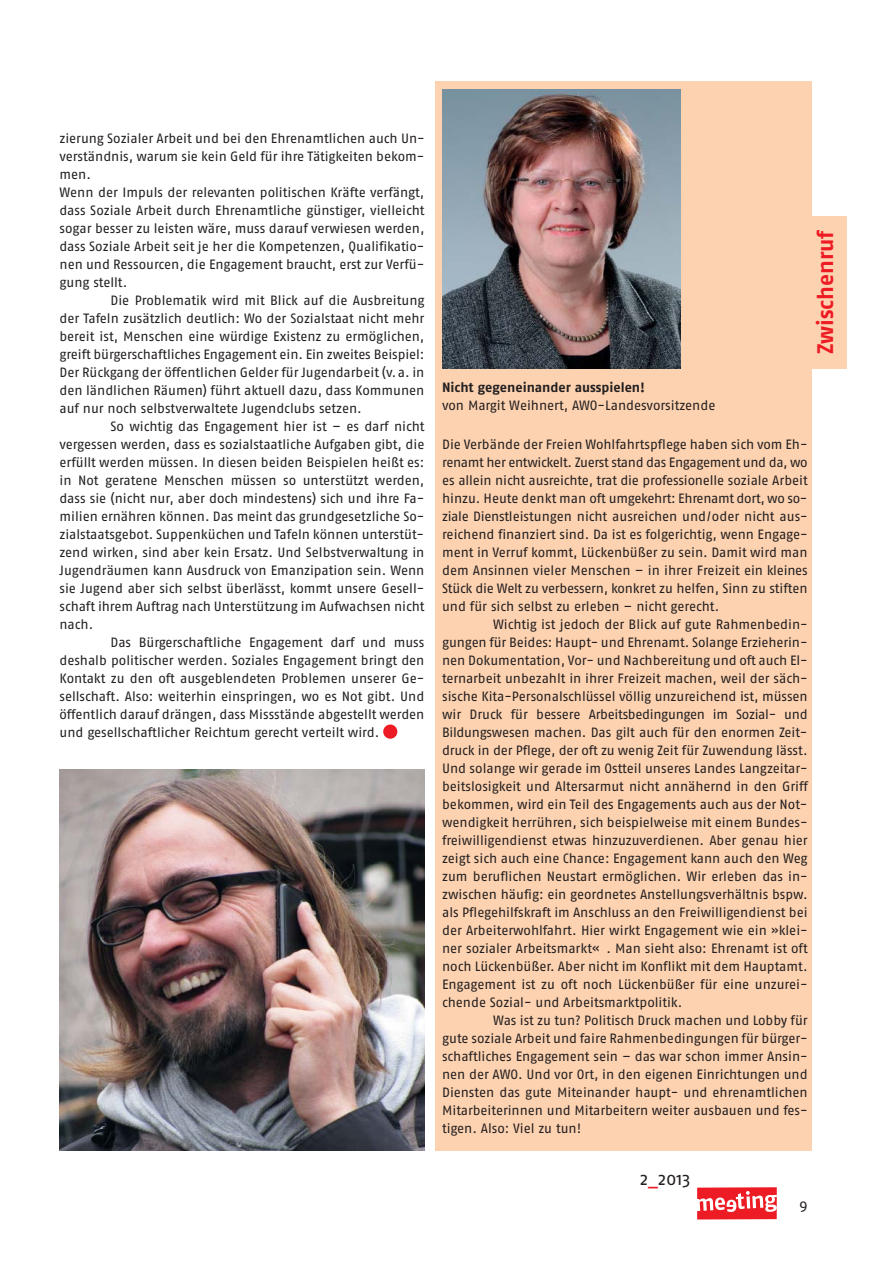
<style>
.page{position:relative;width:893px;height:1263px;background:#fff}
.page>*{position:absolute;margin:0;border:0;box-sizing:border-box;transform-origin:0 0}
.t1{font:700 22.5px "Fago No";color:#ed1c24}
.t2{font:18px "Fago No";color:#231f20}
.t3{font:15px "Fago No";color:#231f20}
.t4{font:13.5px/18px "Fago No";color:#231f20;text-align:justify}
.t5{font:700 13.5px "Fago No";color:#231f20}
.s1{color:#ed1c24}
</style>
<div class="page">
<div style="left:383px;top:725px;width:14px;height:14px;background:#ed1c24;border-radius:50%"></div>
<div style="left:435px;top:82px;width:377px;height:1069px;background:#fdd2b0"></div>
<svg style="left:697px;top:1187px;width:80px;height:33px"></svg>
<img style="left:59px;top:769px;width:365px;height:382px">
<div style="left:808px;top:216px;width:39px;height:153px;background:#fdd2b0"></div>
<img style="left:442px;top:89px;width:238px;height:280px">
<p class="t4" style="left:60px;top:131px;width:367px;text-align:left">zierung Sozialer Arbeit und bei den Ehrenamtlichen auch Un&shy;verständnis, warum sie kein Geld für ihre Tätigkeiten bekom&shy;men.<br>Wenn der Impuls der relevanten politischen Kräfte verfängt, dass Soziale Arbeit durch Ehrenamtliche günstiger, vielleicht sogar besser zu leisten wäre, muss darauf verwiesen werden, dass Soziale Arbeit seit je her die Kompetenzen, Qualifikatio&shy;nen und Ressourcen, die Engagement braucht, erst zur Verfü&shy;gung stellt.</p>
<p class="t4" style="left:60px;top:293px;width:366px;text-indent:51px">Die Problematik wird mit Blick auf die Ausbreitung der Tafeln zusätzlich deutlich: Wo der Sozialstaat nicht mehr bereit ist, Menschen eine würdige Existenz zu ermöglichen, greift bürgerschaftliches Engagement ein. Ein zweites Beispiel:<br>Der Rückgang der öffentlichen Gelder für Jugendarbeit (v.a. in den ländlichen Räumen) führt aktuell dazu, dass Kommunen auf nur noch selbstverwaltete Jugendclubs setzen.</p>
<p class="t4" style="left:60px;top:419px;width:366px;text-indent:51px">So wichtig das Engagement hier ist – es darf nicht vergessen werden, dass es sozialstaatliche Aufgaben gibt, die erfüllt werden müssen. In diesen beiden Beispielen heißt es: in Not geratene Menschen müssen so unterstützt werden, dass sie (nicht nur, aber doch mindestens) sich und ihre Fa&shy;milien ernähren können. Das meint das grundgesetzliche So&shy;zialstaatsgebot. Suppenküchen und Tafeln können unterstüt&shy;zend wirken, sind aber kein Ersatz. Und Selbstverwaltung in Jugendräumen kann Ausdruck von Emanzipation sein. Wenn sie Jugend aber sich selbst überlässt, kommt unsere Gesell&shy;schaft ihrem Auftrag nach Unterstützung im Aufwachsen nicht nach.</p>
<p class="t4" style="left:60px;top:635px;width:366px;text-indent:51px">Das Bürgerschaftliche Engagement darf und muss deshalb politischer werden. Soziales Engagement bringt den Kontakt zu den oft ausgeblendeten Problemen unserer Ge&shy;sellschaft. Also: weiterhin einspringen, wo es Not gibt. Und öffentlich darauf drängen, dass Missstände abgestellt werden und gesellschaftlicher Reichtum gerecht verteilt wird.</p>
<p class="t5" style="left:442px;top:383px;width:205px">Nicht gegeneinander ausspielen!</p>
<p class="t4" style="left:442px;top:398px;width:275px">von Margit Weihnert, AWO-Landesvorsitzende</p>
<h1 class="t1" style="left:817px;top:354px;width:125px;rotate:-90deg">Zwischenruf</h1>
<p class="t4" style="left:442px;top:437px;width:367px">Die Verbände der Freien Wohlfahrtspflege haben sich vom Eh&shy;renamt her entwickelt. Zuerst stand das Engagement und da, wo es allein nicht ausreichte, trat die professionelle soziale Arbeit hinzu. Heute denkt man oft umgekehrt: Ehrenamt dort, wo so&shy;ziale Dienst leistungen nicht ausreichen und/oder nicht aus&shy;reichend finanziert sind. Da ist es folgerichtig, wenn Engage&shy;ment in Verruf kommt, Lückenbüßer zu sein. Damit wird man dem Ansinnen vieler Menschen – in ihrer Freizeit ein kleines Stück die Welt zu verbessern, kon kret zu helfen, Sinn zu stiften und für sich selbst zu erleben – nicht gerecht.</p>
<p class="t4" style="left:442px;top:617px;width:367px;text-indent:51px">Wichtig ist jedoch der Blick auf gute Rahmenbedin&shy;gungen für Beides: Haupt- und Ehrenamt. Solange Erzieherin - nen Dokumentation, Vor- und Nachbereitung und oft auch El&shy;ternarbeit unbezahlt in ihrer Freizeit machen, weil der säch&shy;sische Kita-Personalschlüssel völlig unzureichend ist, müssen wir Druck für bessere Arbeitsbedingungen im Sozial- und Bildungs wesen machen. Das gilt auch für den enormen Zeit&shy;druck in der Pflege, der oft zu wenig Zeit für Zuwendung lässt.<br>Und solange wir gerade im Ostteil unseres Landes Langzeitar&shy;beitslosigkeit und Altersarmut nicht annähernd in den Griff bekommen, wird ein Teil des Engagements auch aus der Not&shy;wendigkeit herrühren, sich beispielweise mit einem Bundes&shy;freiwilligendienst etwas hinzuzuverdienen. Aber genau hier zeigt sich auch eine Chance: Engagement kann auch den Weg zum beruflichen Neustart ermöglichen. Wir erleben das in&shy;zwischen häufig: ein geordnetes Anstellungsverhältnis bspw. als Pflegehilfskraft im Anschluss an den Freiwilligendienst bei der Arbeiterwohlfahrt. Hier wirkt Engagement wie ein »klei&shy;ner sozialer Arbeitsmarkt« . Man sieht also: Ehrenamt ist oft noch Lückenbüßer. Aber nicht im Konflikt mit dem Hauptamt.<br>Engagement ist zu oft noch Lückenbüßer für eine unzurei&shy;chende Sozial- und Arbeitsmarktpolitik.</p>
<p class="t4" style="left:442px;top:1012px;width:367px;text-indent:51px">Was ist zu tun? Politisch Druck machen und Lobby für gute soziale Arbeit und faire Rahmenbedingungen für bürger&shy;schaftliches Engagement sein – das war schon immer Ansin&shy;nen der AWO. Und vor Ort, in den eigenen Einrichtungen und Diensten das gute Miteinander haupt- und ehrenamtlichen Mitarbeiterinnen und Mitarbeitern weiter ausbauen und fes&shy;tigen. Also: Viel zu tun!</p>
<h2 class="t2" style="left:640px;top:1172px;width:52px">2<span class="s1">_</span>2013</h2>
<p class="t3" style="left:799px;top:1200px;width:10px">9</p>
</div>
